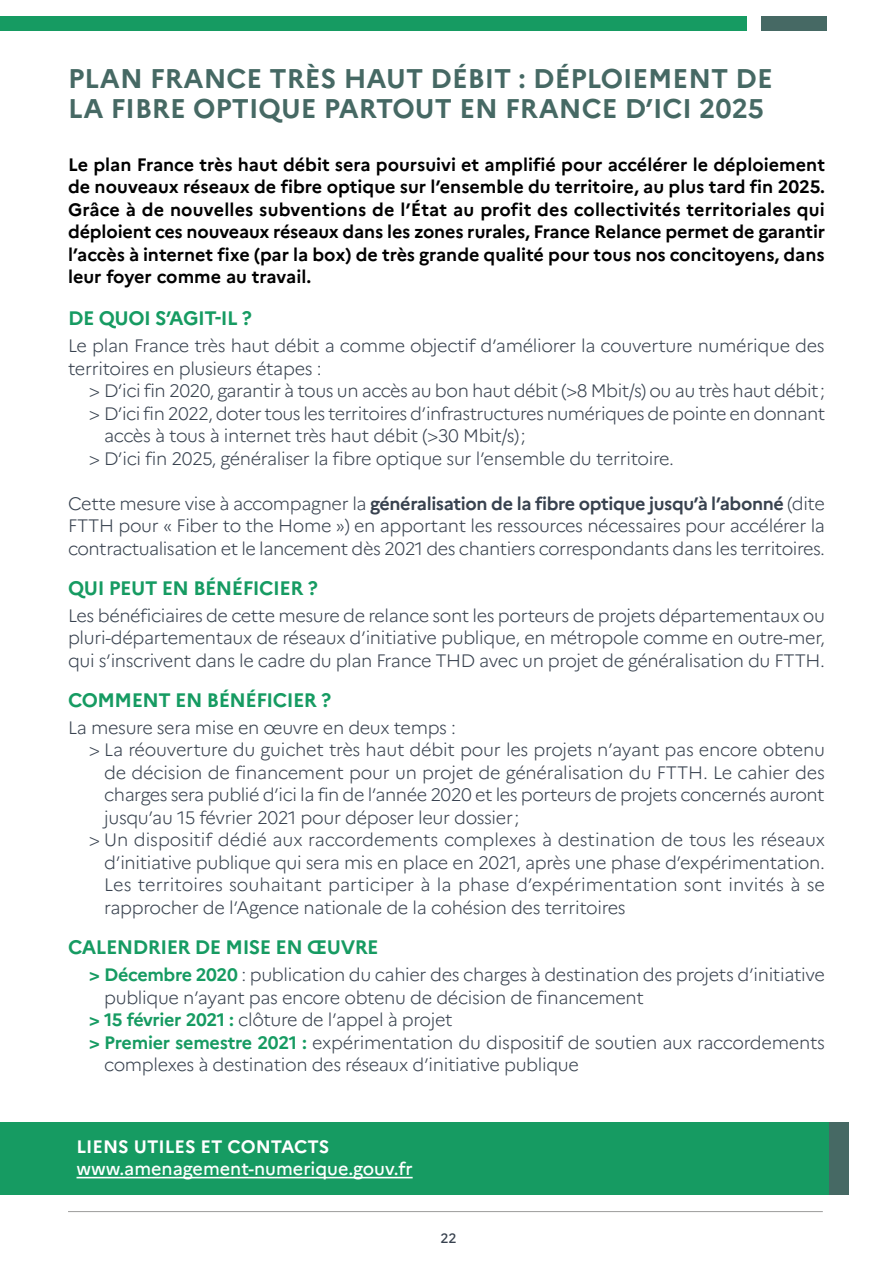
<style>
.page{position:relative;width:893px;height:1263px;background:#fff}
.page>*{position:absolute;margin:0;border:0;box-sizing:border-box;transform-origin:0 0}
.t1{font:700 27px/30px "Marianne";color:#466964}
.t2{font:700 19.5px "Marianne";letter-spacing:-.025em;color:#169b62}
.t3{font:300 18px/22.5px "Marianne";letter-spacing:-.02em;color:#38424f;text-align:justify}
.t4{font:700 18px/22.5px "Marianne";color:#000;text-align:justify}
.t5{font:300 18px "Marianne";color:#38424f}
.t6{font:500 18px "Marianne";color:#fff}
.t7{font:700 18px "Marianne";color:#fff}
.t8{font:500 13.5px "Marianne";color:#38424f}
.s1{font-weight:700}
.s2{font-weight:700;color:#169b62}
</style>
<div class="page">
<hr style="left:68px;top:1211px;width:755px;height:1px;background:#9d9d9c">
<div style="left:0;top:16px;width:746px;height:15px;background:#169b62"></div>
<div style="left:761px;top:16px;width:66px;height:15px;background:#466964"></div>
<div style="left:0;top:1123px;width:848px;height:72px;background:#169b62"></div>
<div style="left:829px;top:1123px;width:19px;height:72px;background:#466964"></div>
<hr style="left:77px;top:1177px;width:336px;height:1px;background:#fff">
<h1 class="t1" style="left:68px;top:64px;width:706px">PLAN FRANCE TRÈS HAUT DÉBIT : DÉPLOIEMENT DE<br>LA FIBRE OPTIQUE PARTOUT EN FRANCE D’ICI 2025</h1>
<p class="t4" style="left:68px;top:153px;width:759px">Le plan France très haut débit sera poursuivi et amplifié pour accélérer le déploiement de nouveaux réseaux de fibre optique sur l’ensemble du territoire, au plus tard fin 2025.<br>Grâce à de nouvelles subventions de l’État au profit des collectivités territoriales qui déploient ces nouveaux réseaux dans les zones rurales, France Relance permet de garantir l’accès à internet fixe (par la box) de très grande qualité pour tous nos concitoyens, dans leur foyer comme au travail.</p>
<p class="t2" style="left:68px;top:306px;width:185px">DE QUOI S’AGIT-IL ?</p>
<p class="t3" style="left:68px;top:334px;width:758px">Le plan France très haut débit a comme objectif d’améliorer la couverture numérique des territoires en plusieurs étapes :</p>
<p class="t3" style="left:89px;top:379px;width:737px">&gt; D’ici fin 2020, garantir à tous un accès au bon haut débit (&gt;8 Mbit/s) ou au très haut débit;</p>
<p class="t3" style="left:89px;top:402px;width:737px">&gt; D’ici fin 2022, doter tous les territoires d’infrastructures numériques de pointe en donnant</p>
<p class="t3" style="left:104px;top:424px;width:423px">accès à tous à internet très haut débit (&gt;30 Mbit/s);</p>
<p class="t3" style="left:89px;top:447px;width:586px">&gt; D’ici fin 2025, généraliser la fibre optique sur l’ensemble du territoire.</p>
<p class="t3" style="left:68px;top:492px;width:758px">Cette mesure vise à accompagner la <span class="s1">généralisation de la fibre optique jusqu’à l’abonné</span> (dite FTTH pour « Fiber to the Home ») en apportant les ressources nécessaires pour accélérer la contractualisation et le lancement dès 2021 des chantiers correspondants dans les territoires.</p>
<p class="t2" style="left:68px;top:576px;width:251px">QUI PEUT EN BÉNÉFICIER ?</p>
<p class="t3" style="left:68px;top:604px;width:758px">Les bénéficiaires de cette mesure de relance sont les porteurs de projets départementaux ou pluri-départementaux de réseaux d’initiative publique, en métropole comme en outre-mer, qui s’inscrivent dans le cadre du plan France THD avec un projet de généralisation du FTTH.</p>
<p class="t2" style="left:68px;top:688px;width:265px">COMMENT EN BÉNÉFICIER ?</p>
<p class="t3" style="left:68px;top:716px;width:389px">La mesure sera mise en œuvre en deux temps :</p>
<p class="t3" style="left:89px;top:739px;width:737px">&gt; La réouverture du guichet très haut débit pour les projets n’ayant pas encore obtenu</p>
<p class="t3" style="left:104px;top:761px;width:722px">de décision de financement pour un projet de généralisation du FTTH. Le cahier des</p>
<p class="t3" style="left:104px;top:784px;width:722px">charges sera publié d’ici la fin de l’année 2020 et les porteurs de projets concernés auront</p>
<p class="t3" style="left:104px;top:806px;width:417px">jusqu’au 15 février 2021 pour déposer leur dossier;</p>
<p class="t3" style="left:89px;top:829px;width:737px">&gt; Un dispositif dédié aux raccordements complexes à destination de tous les réseaux</p>
<p class="t3" style="left:104px;top:851px;width:722px">d’initiative publique qui sera mis en place en 2021, après une phase d’expérimentation.</p>
<p class="t5" style="left:104px;top:874px;width:722px">Les territoires souhaitant participer à la phase d’expérimentation sont invités à se</p>
<p class="t3" style="left:104px;top:896px;width:523px">rapprocher de l’Agence nationale de la cohésion des territoires</p>
<p class="t2" style="left:68px;top:935px;width:312px">CALENDRIER DE MISE EN ŒUVRE</p>
<p class="t3" style="left:89px;top:963px;width:737px"><span class="s2">&gt; Décembre 2020</span> : publication du cahier des charges à destination des projets d’initiative</p>
<p class="t3" style="left:104px;top:986px;width:541px">publique n’ayant pas encore obtenu de décision de financement</p>
<p class="t3" style="left:89px;top:1008px;width:365px"><span class="s2">&gt; 15 février 2021 :</span> clôture de l’appel à projet</p>
<p class="t3" style="left:89px;top:1031px;width:737px"><span class="s2">&gt; Premier semestre 2021 :</span> expérimentation du dispositif de soutien aux raccordements</p>
<p class="t3" style="left:104px;top:1053px;width:476px">complexes à destination des réseaux d’initiative publique</p>
<p class="t7" style="left:77px;top:1135px;width:254px">LIENS UTILES ET CONTACTS</p>
<p class="t6" style="left:77px;top:1158px;width:338px">www.amenagement-numerique.gouv.fr</p>
<p class="t8" style="left:441px;top:1229px;width:18px">22</p>
</div>
